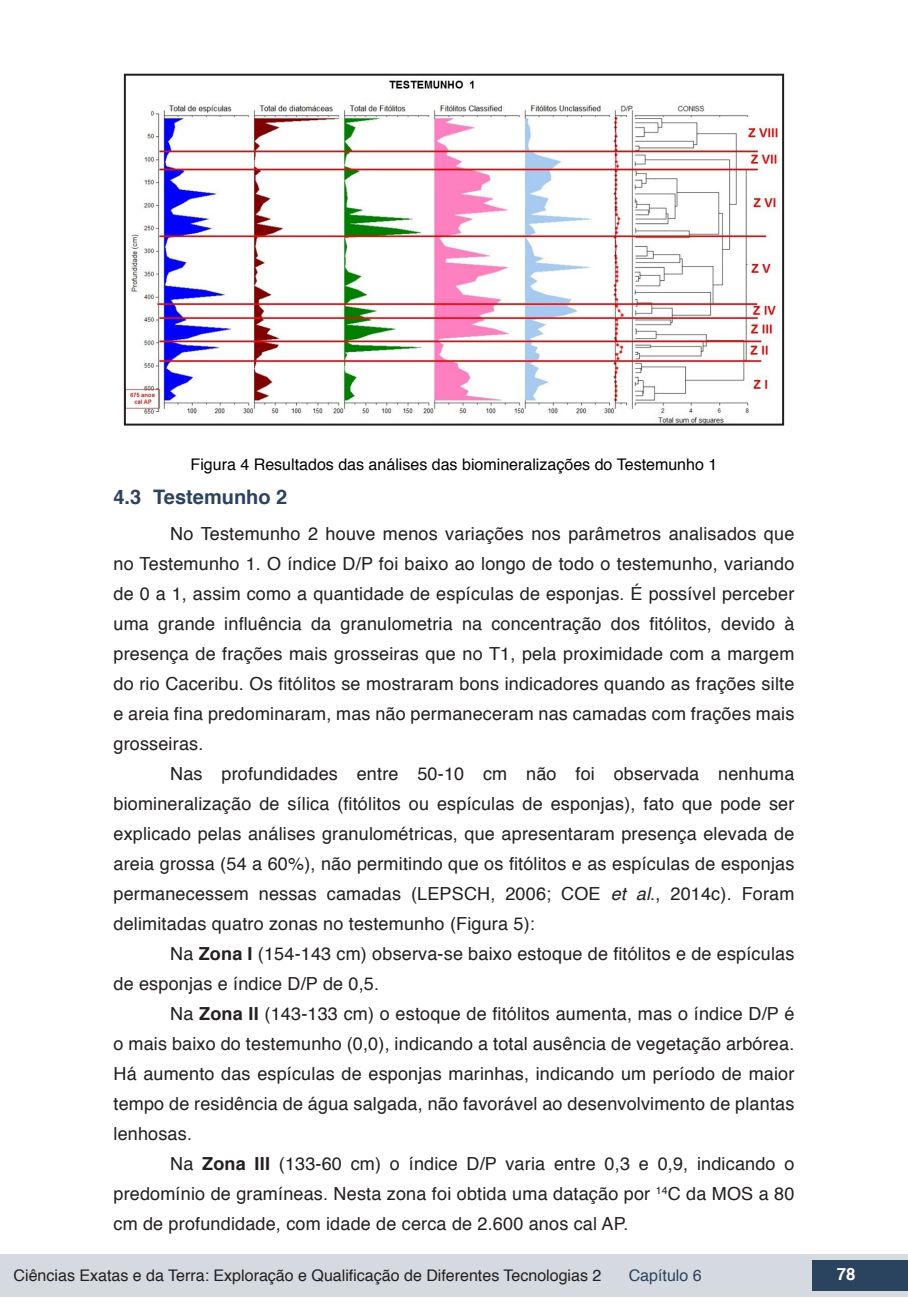
<style>
.page{position:relative;width:908px;height:1304px;background:#fff}
.page>*{position:absolute;margin:0;border:0;box-sizing:border-box;transform-origin:0 0}
.t1{font:700 20px "Helvetica";color:#2a435e}
.txt{font:18px/30px "Helvetica";letter-spacing:.01em;color:#231f20;text-align:justify}
.t2{font:700 16.8px "Helvetica";color:#fff}
.t3{font:16px "Helvetica";color:#231f20}
.info_tab_graf_imag{font:16px "Helvetica";color:#000}
.t4{font:16px "Helvetica";color:#2a435e}
.s1{font-style:italic}
.s2{font-weight:700}
</style>
<div class="page">
<div style="left:0;top:1254px;width:906px;height:43px;background:#d4dadf"></div>
<div style="left:812px;top:1261px;width:95px;height:30px;background:#2a435e"></div>
<img style="left:127px;top:80px;width:652px;height:343px">
<div style="left:124px;top:74px;width:659px;height:352px;border:2px solid #231f20"></div>
<p class="info_tab_graf_imag" style="left:190px;top:452px;width:528px">Figura 4 Resultados das análises das biomineralizações do Testemunho 1</p>
<p class="t1" style="left:113px;top:481px;width:175px">4.3 Testemunho 2</p>
<p class="txt" style="left:113px;top:519px;width:682px;text-indent:57px">No Testemunho 2 houve menos variações nos parâmetros analisados que no Testemunho 1. O índice D/P foi baixo ao longo de todo o testemunho, variando de 0 a 1, assim como a quantidade de espículas de esponjas. É possível perceber uma grande influência da granulometria na concentração dos fitólitos, devido à presença de frações mais grosseiras que no T1, pela proximidade com a margem do rio Caceribu. Os fitólitos se mostraram bons indicadores quando as frações silte e areia fina predominaram, mas não permaneceram nas camadas com frações mais grosseiras.</p>
<p class="txt" style="left:113px;top:759px;width:682px;text-indent:57px">Nas profundidades entre 50-10 cm não foi observada nenhuma biomineralização de sílica (fitólitos ou espículas de esponjas), fato que pode ser explicado pelas análises granulométricas, que apresentaram presença elevada de areia grossa (54 a 60%), não permitindo que os fitólitos e as espículas de esponjas permanecessem nessas camadas (LEPSCH, 2006; COE <span class="s1">et al</span>., 2014c). Foram delimitadas quatro zonas no testemunho (Figura 5):</p>
<p class="txt" style="left:113px;top:939px;width:682px;text-indent:57px">Na <span class="s2">Zona I</span> (154-143 cm) observa-se baixo estoque de fitólitos e de espículas de esponjas e índice D/P de 0,5.</p>
<p class="txt" style="left:113px;top:999px;width:682px;text-indent:57px">Na <span class="s2">Zona II</span> (143-133 cm) o estoque de fitólitos aumenta, mas o índice D/P é o mais baixo do testemunho (0,0), indicando a total ausência de vegetação arbórea.<br>Há aumento das espículas de esponjas marinhas, indicando um período de maior tempo de residência de água salgada, não favorável ao desenvolvimento de plantas lenhosas.</p>
<p class="txt" style="left:113px;top:1149px;width:682px;text-indent:57px">Na <span class="s2">Zona III</span> (133-60 cm) o índice D/P varia entre 0,3 e 0,9, indicando o predomínio de gramíneas. Nesta zona foi obtida uma datação por <sup>14</sup>C da MOS a 80 cm de profundidade, com idade de cerca de 2.600 anos cal AP.</p>
<p class="t3" style="left:14px;top:1263px;width:589px">Ciências Exatas e da Terra: Exploração e Qualificação de Diferentes Tecnologias 2</p>
<p class="t4" style="left:628px;top:1263px;width:74px">Capítulo 6</p>
<p class="t2" style="left:836px;top:1261px;width:20px">78</p>
</div>
